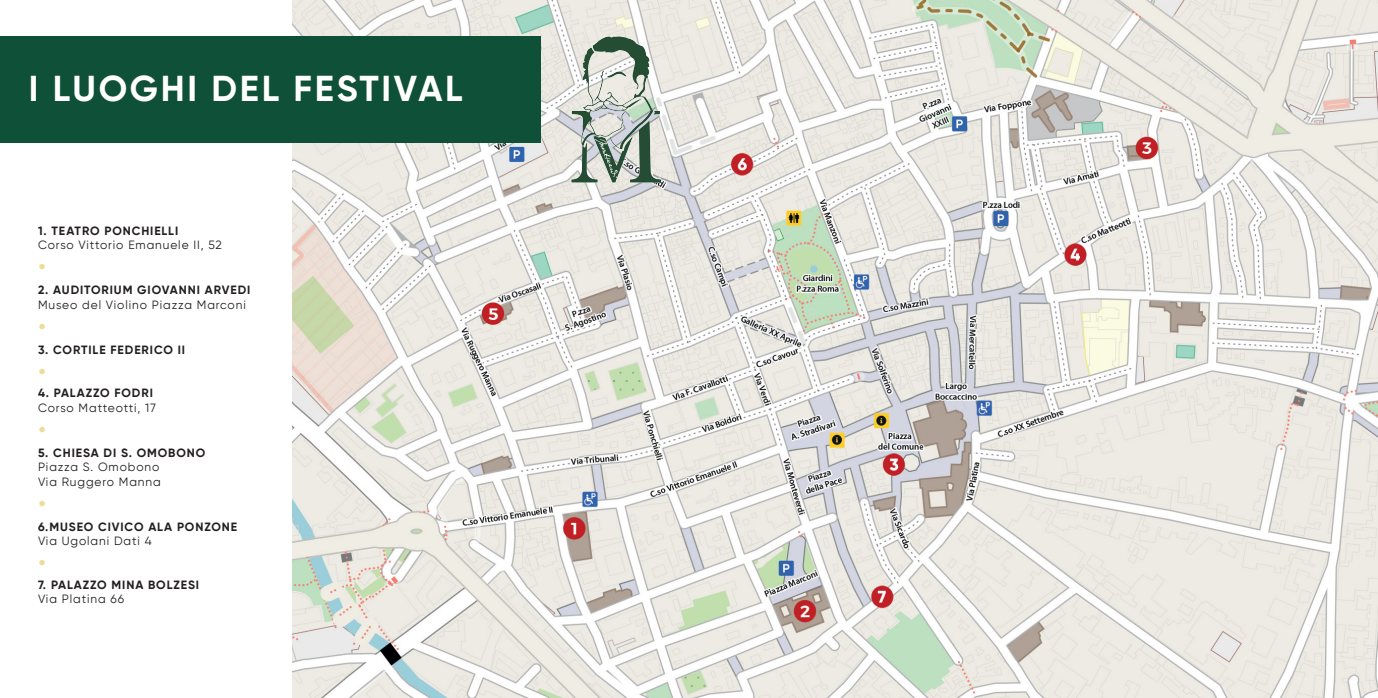
<style>
.page{position:relative;width:1378px;height:698px;background:#fff}
.page>*{position:absolute;margin:0;border:0;box-sizing:border-box;transform-origin:0 0}
.t1{font:700 36px "Gilroy";letter-spacing:.075em;color:#fff}
.t2{font:27px "Gilroy";color:#ecdc95}
.t3{font:700 12px "Gilroy";letter-spacing:.075em;color:#231f20}
.t4{font:12px "Gilroy";letter-spacing:.075em;color:#231f20}
</style>
<div class="page">
<img style="left:291px;top:0;width:1087px;height:697px">
<div style="left:0;top:36px;width:540px;height:106px;background:#0e5038"></div>
<img style="left:572px;top:36px;width:88px;height:148px">
<p class="t1" style="left:29px;top:66px;width:435px">I LUOGHI DEL FESTIVAL</p>
<p class="t3" style="left:38px;top:223px;width:142px">1. TEATRO PONCHIELLI</p>
<p class="t4" style="left:38px;top:238px;width:185px">Corso Vittorio Emanuele II, 52</p>
<p class="t2" style="left:38px;top:250px;width:10px">•</p>
<p class="t3" style="left:38px;top:282px;width:214px">2. AUDITORIUM GIOVANNI ARVEDI</p>
<p class="t4" style="left:38px;top:297px;width:209px">Museo del Violino Piazza Marconi</p>
<p class="t2" style="left:38px;top:310px;width:10px">•</p>
<p class="t3" style="left:38px;top:342px;width:149px">3. CORTILE FEDERICO II</p>
<p class="t2" style="left:38px;top:355px;width:10px">•</p>
<p class="t3" style="left:38px;top:385px;width:116px">4. PALAZZO FODRI</p>
<p class="t4" style="left:38px;top:400px;width:120px">Corso Matteotti, 17</p>
<p class="t2" style="left:38px;top:412px;width:10px">•</p>
<p class="t3" style="left:38px;top:445px;width:169px">5. CHIESA DI S. OMOBONO</p>
<p class="t4" style="left:38px;top:459px;width:123px">Piazza S. Omobono</p>
<p class="t4" style="left:38px;top:474px;width:124px">Via Ruggero Manna</p>
<p class="t2" style="left:38px;top:486px;width:10px">•</p>
<p class="t3" style="left:38px;top:518px;width:201px">6.MUSEO CIVICO ALA PONZONE</p>
<p class="t4" style="left:38px;top:533px;width:115px">Via Ugolani Dati 4</p>
<p class="t2" style="left:38px;top:546px;width:10px">•</p>
<p class="t3" style="left:38px;top:576px;width:163px">7. PALAZZO MINA BOLZESI</p>
<p class="t4" style="left:38px;top:591px;width:88px">Via Platina 66</p>
</div>
